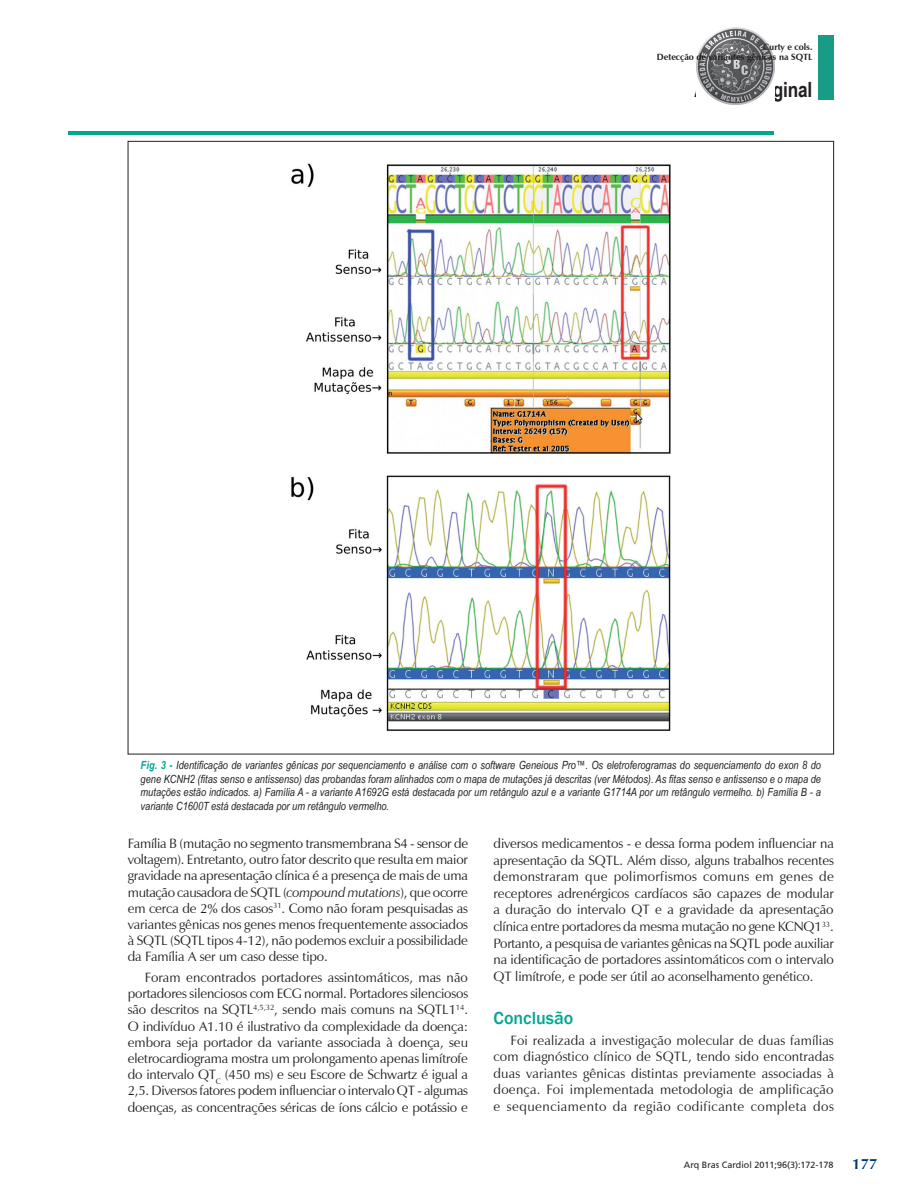
<style>
.page{position:relative;width:904px;height:1202px;background:#fff}
.page>*{position:absolute;margin:0;border:0;box-sizing:border-box;transform-origin:0 0}
.t1{font:500 18px "Franklin Gothic";color:#00a78e}
.t2{font:700 15px "Zapf Humanist 601 BT";color:#013775}
.t3{font:13.5px/16.2px "Zapf Humanist 601 BT";letter-spacing:-.01em;color:#231f20;text-align:justify}
.t4{font:italic 11.25px/13.5px "Arial Narrow";color:#231f20;text-align:justify}
.t5{font:700 9px/10.8px "Zapf Humanist 601 BT";color:#231f20;text-align:right}
.t6{font:9px "Frutiger";color:#231f20}
.s1{font-weight:700;color:#00a78e}
.s2{font-style:italic}
</style>
<div class="page">
<div style="left:818px;top:35px;width:16px;height:64px;background:#189c88"></div>
<img style="left:697px;top:28px;width:77px;height:77px">
<hr style="left:68px;top:131px;width:706px;height:3px;background:#00a78e">
<img style="left:291px;top:164px;width:380px;height:290px">
<img style="left:291px;top:475px;width:380px;height:256px">
<p class="t5" style="left:657px;top:41px;width:157px">Curty e cols.<br>Detecção de variantes gênicas na SQTL</p>
<p class="t4" style="left:141px;top:758px;width:682px"><span class="s1">Fig. 3 -</span> Identificação de variantes gênicas por sequenciamento e análise com o software Geneious Pro™. Os eletroferogramas do sequenciamento do exon 8 do gene KCNH2 (fitas senso e antissenso) das probandas foram alinhados com o mapa de mutações já descritas (ver Métodos). As fitas senso e antissenso e o mapa de mutações estão indicados. a) Família A - a variante A1692G está destacada por um retângulo azul e a variante G1714A por um retângulo vermelho. b) Família B - a variante C1600T está destacada por um retângulo vermelho.</p>
<p class="t3" style="left:128px;top:835px;width:342px">Família B (mutação no segmento transmembrana S4 - sensor de voltagem). Entretanto, outro fator descrito que resulta em maior gravidade na apresentação clínica é a presença de mais de uma mutação causadora de SQTL (<span class="s2">compound mutations</span>), que ocorre em cerca de 2% dos casos<sup>31</sup>. Como não foram pesquisadas as variantes gênicas nos genes menos frequentemente associados à SQTL (SQTL tipos 4-12), não podemos excluir a possibilidade da Família A ser um caso desse tipo.</p>
<p class="t3" style="left:128px;top:969px;width:342px;text-indent:17px">Foram encontrados portadores assintomáticos, mas não portadores silenciosos com ECG normal. Portadores silenciosos são descritos na SQTL<sup>4,5,32</sup>, sendo mais comuns na SQTL1<sup>14</sup>.<br>O indivíduo A1.10 é ilustrativo da complexidade da doença: embora seja portador da variante associada à doença, seu eletrocardiograma mostra um prolongamento apenas limítrofe do intervalo QT<sub>C</sub> (450 ms) e seu Escore de Schwartz é igual a 2,5. Diversos fatores podem influenciar o intervalo QT - algumas doenças, as concentrações séricas de íons cálcio e potássio e</p>
<p class="t3" style="left:494px;top:835px;width:342px;line-height:16.6px">diversos medicamentos - e dessa forma podem influenciar na apresentação da SQTL. Além disso, alguns trabalhos recentes demonstraram que polimorfismos comuns em genes de receptores adrenérgicos cardíacos são capazes de modular a duração do intervalo QT e a gravidade da apresentação clínica entre portadores da mesma mutação no gene KCNQ1<sup>33</sup>.<br>Portanto, a pesquisa de variantes gênicas na SQTL pode auxiliar na identificação de portadores assintomáticos com o intervalo QT limítrofe, e pode ser útil ao aconselhamento genético.</p>
<h1 class="t1" style="left:494px;top:1006px;width:81px">Conclusão</h1>
<p class="t3" style="left:494px;top:1031px;width:342px;line-height:16.6px;text-indent:17px">Foi realizada a investigação molecular de duas famílias com diagnóstico clínico de SQTL, tendo sido encontradas duas variantes gênicas distintas previamente associadas à doença. Foi implementada metodologia de amplificação e sequenciamento da região codificante completa dos</p>
<p class="t6" style="left:684px;top:1159px;width:151px">Arq Bras Cardiol 2011;96(3):172-178</p>
<p class="t2" style="left:852px;top:1154px;width:26px">177</p>
</div>
